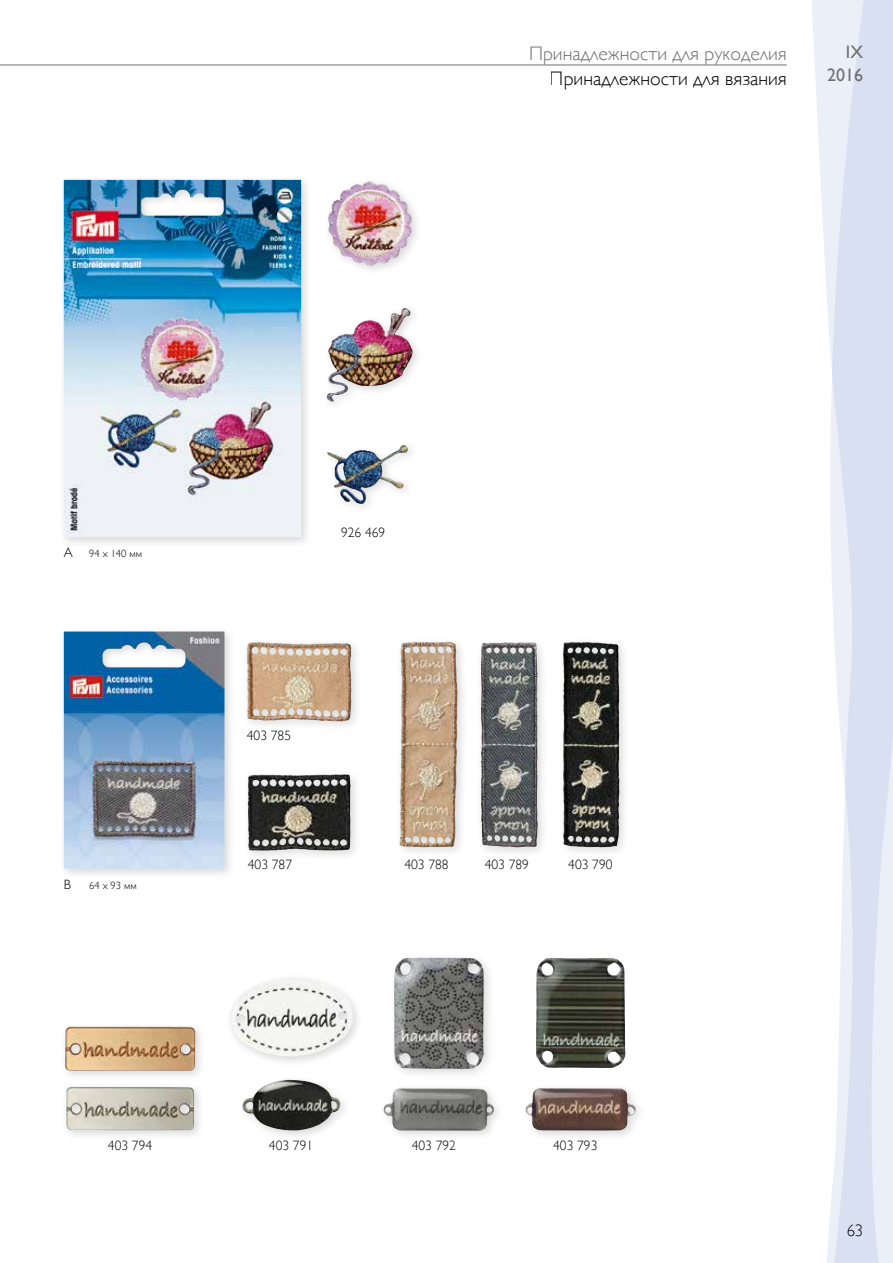
<style>
.page{position:relative;width:893px;height:1263px;background:#fff}
.page>*{position:absolute;margin:0;border:0;box-sizing:border-box;transform-origin:0 0}
.t1{font:300 19.5px "Gill Sans";color:#6f6f6e}
.t2{font:300 19.5px "Gill Sans";color:#000}
.t3{font:18px/23.1px "Gill Sans";color:#6f6f6e;text-align:right}
.t4{font:300 16.5px "Gill Sans";color:#000}
.t5{font:300 13.5px "Gill Sans";color:#000}
.t6{font:300 10.5px "Gill Sans";color:#000}
.s1{font-size:13.5px}
</style>
<div class="page">
<svg style="left:812px;top:0;width:12px;height:237px;fill:#eaeff8"></svg>
<svg style="left:824px;top:0;width:69px;height:1263px;background:#e2e8f4"></svg>
<div style="left:59px;top:627px;width:177px;height:252px;background:#000;opacity:.15"></div>
<img style="left:64px;top:631px;width:160px;height:238px">
<div style="left:242px;top:637px;width:120px;height:95px;background:#000;opacity:.15"></div>
<img style="left:247px;top:642px;width:82px;height:79px">
<div style="left:243px;top:769px;width:118px;height:93px;background:#000;opacity:.15"></div>
<img style="left:250px;top:774px;width:85px;height:1px">
<div style="left:395px;top:637px;width:74px;height:221px;background:#000;opacity:.15"></div>
<img style="left:400px;top:642px;width:46px;height:159px">
<div style="left:476px;top:637px;width:73px;height:221px;background:#000;opacity:.15"></div>
<img style="left:481px;top:642px;width:40px;height:150px">
<div style="left:558px;top:637px;width:72px;height:221px;background:#000;opacity:.15"></div>
<img style="left:563px;top:642px;width:25px;height:64px">
<div style="left:60px;top:1022px;width:146px;height:60px;background:#000;opacity:.15"></div>
<img style="left:65px;top:1026px;width:130px;height:45px">
<div style="left:61px;top:1081px;width:144px;height:60px;background:#000;opacity:.15"></div>
<img style="left:66px;top:1087px;width:128px;height:43px">
<div style="left:225px;top:973px;width:139px;height:94px;background:#000;opacity:.15"></div>
<img style="left:230px;top:978px;width:123px;height:78px">
<div style="left:238px;top:1075px;width:113px;height:66px;background:#000;opacity:.15"></div>
<img style="left:246px;top:1080px;width:40px;height:19px">
<div style="left:389px;top:952px;width:106px;height:128px;background:#000;opacity:.15"></div>
<img style="left:394px;top:957px;width:90px;height:112px">
<div style="left:379px;top:1083px;width:126px;height:59px;background:#000;opacity:.15"></div>
<img style="left:384px;top:1088px;width:110px;height:43px">
<img style="left:536px;top:958px;width:89px;height:110px">
<div style="left:521px;top:1083px;width:125px;height:59px;background:#000;opacity:.15"></div>
<img style="left:525px;top:1088px;width:111px;height:42px">
<div style="left:59px;top:175px;width:253px;height:373px;background:#000;opacity:.15"></div>
<img style="left:64px;top:180px;width:237px;height:357px">
<div style="left:323px;top:176px;width:100px;height:100px;background:#000;opacity:.15"></div>
<img style="left:328px;top:181px;width:84px;height:85px">
<div style="left:322px;top:303px;width:101px;height:109px;background:#000;opacity:.15"></div>
<img style="left:327px;top:308px;width:78px;height:94px">
<img style="left:327px;top:445px;width:77px;height:59px">
<hr style="left:0;top:65px;width:787px;height:1px;background:#6f6f6e">
<h1 class="t1" style="left:529px;top:42px;width:259px">Принадлежности для рукоделия</h1>
<h1 class="t2" style="left:550px;top:68px;width:239px">Принадлежности для вязания</h1>
<h2 class="t3" style="left:827px;top:41px;width:37px">IX<br>2016</h2>
<p class="t6" style="left:64px;top:548px;width:80px"><span class="s1">A</span> 94 x 140 мм</p>
<p class="t5" style="left:64px;top:877px;width:9px">B</p>
<p class="t6" style="left:89px;top:879px;width:49px">64 x 93 мм</p>
<p class="t5" style="left:341px;top:525px;width:46px">926 469</p>
<p class="t5" style="left:247px;top:728px;width:46px">403 785</p>
<p class="t5" style="left:248px;top:857px;width:46px">403 787</p>
<p class="t5" style="left:404px;top:857px;width:46px">403 788</p>
<p class="t5" style="left:485px;top:857px;width:46px">403 789</p>
<p class="t5" style="left:568px;top:857px;width:46px">403 790</p>
<p class="t5" style="left:108px;top:1138px;width:46px">403 794</p>
<p class="t5" style="left:269px;top:1138px;width:46px">403 791</p>
<p class="t5" style="left:412px;top:1138px;width:46px">403 792</p>
<p class="t5" style="left:553px;top:1138px;width:46px">403 793</p>
<p class="t4" style="left:847px;top:1221px;width:18px">63</p>
</div>
